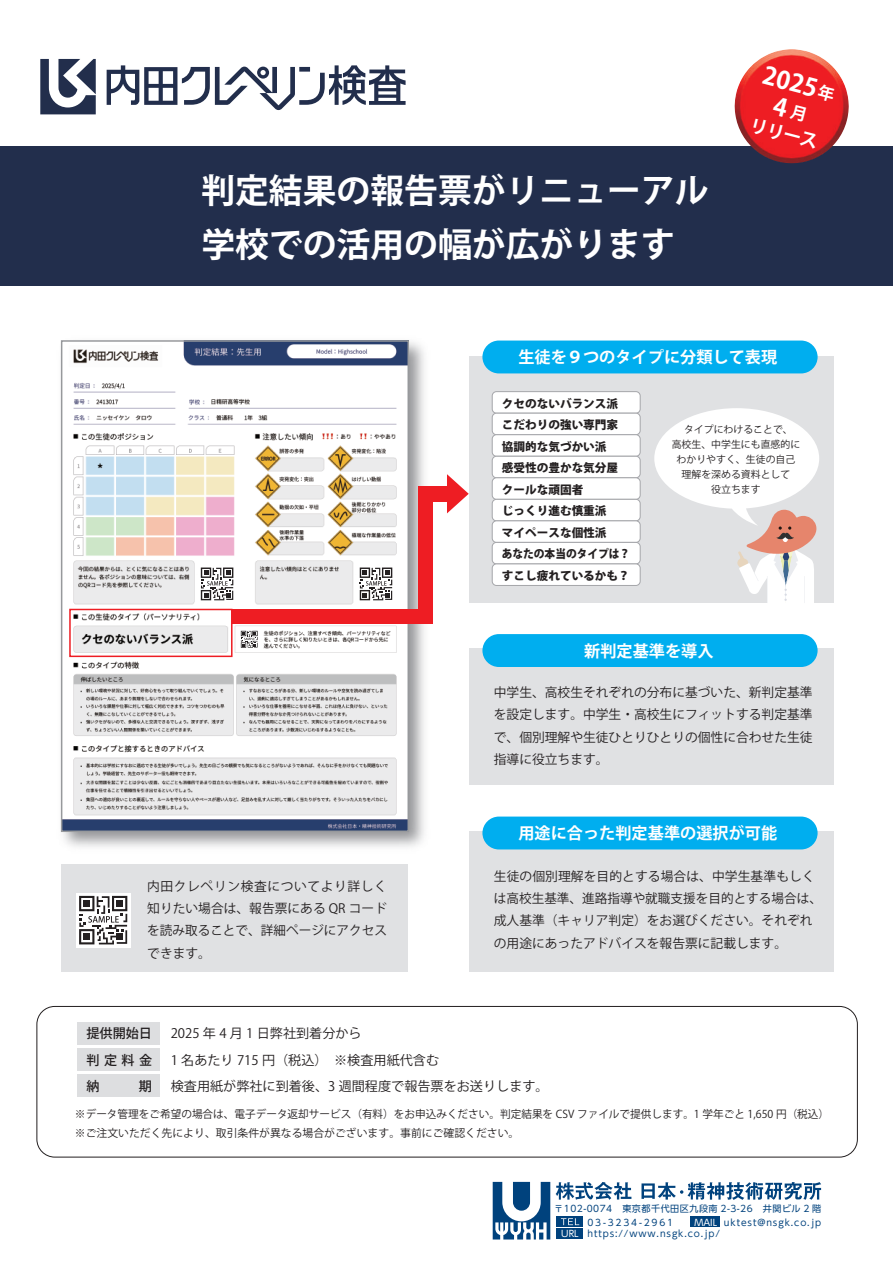
<style>
.page{position:relative;width:893px;height:1263px;background:#fff}
.page>*{position:absolute;margin:0;border:0;box-sizing:border-box;transform-origin:0 0}
.t1{font:700 33.75px/54px "Koz Go Pro";color:#fff}
.t2{font:700 24.3px/27.5px "Koz Go Pro";color:#fff;text-align:center}
.t3{font:700 18.3px "Koz Go Pro";color:#fff}
.t4{font:700 16.2px "Koz Go Pro";color:#fff}
.t5{font:13.05px/26.2px "Koz Go Pro";color:#231f20}
.t6{font:500 13.05px/26.2px "Koz Go Pro";color:#231f20}
.t7{font:12.75px/22.4px "Koz Go Pro";color:#231f20;text-align:justify}
.t8{font:800 11.7px/21.5px "Koz Go Pro";color:#231f20}
.t9{font:10.8px/18.9px "Koz Go Pro";color:#231f20}
.t10{font:9.9px/15px "Koz Go Pro";color:#231f20;text-align:center}
.t11{font:9.15px/11.7px "UD Shin Go Pro";letter-spacing:.1em;color:#00427d}
.t12{font:9.15px "UD Shin Go Pro";letter-spacing:.055em;color:#00427d}
.t13{font:9.15px "UD Shin Go Pro";letter-spacing:.2em;color:#00427d}
.t14{font:9.15px "UD Shin Go Pro";color:#fff}
.s1{color:#fff}
</style>
<div class="page">
<img style="left:60px;top:341px;width:373px;height:506px">
<img style="left:64px;top:343px;width:342px;height:486px">
<div style="left:77px;top:1022px;width:83px;height:22px;background:#dddee0"></div>
<div style="left:77px;top:1048px;width:83px;height:23px;background:#dddee0"></div>
<div style="left:77px;top:1074px;width:83px;height:23px;background:#dddee0"></div>
<div style="left:37px;top:1006px;width:821px;height:151px;border:1px solid #231f20;border-radius:18px"></div>
<svg style="left:199px;top:566px;width:36px;height:36px"></svg>
<svg style="left:201px;top:567px;width:32px;height:33px"></svg>
<svg style="left:358px;top:566px;width:36px;height:36px"></svg>
<svg style="left:360px;top:567px;width:32px;height:33px"></svg>
<svg style="left:240px;top:630px;width:19px;height:19px"></svg>
<svg style="left:241px;top:631px;width:17px;height:17px"></svg>
<svg style="left:40px;top:59px;width:366px;height:55px"></svg>
<div style="left:557px;top:1216px;width:26px;height:11px;background:#00427d"></div>
<svg style="left:561px;top:1218px;width:18px;height:7px"></svg>
<div style="left:691px;top:1216px;width:29px;height:11px;background:#00427d"></div>
<svg style="left:493px;top:1182px;width:57px;height:57px"></svg>
<svg style="left:556px;top:1182px;width:75px;height:18px"></svg>
<svg style="left:641px;top:1182px;width:180px;height:18px"></svg>
<div style="left:557px;top:1228px;width:26px;height:10px;background:#00427d"></div>
<div style="left:69px;top:609px;width:164px;height:48px;border:2px solid #ee1d23"></div>
<div style="left:0;top:147px;width:893px;height:139px;background:#222e4c"></div>
<div style="left:469px;top:649px;width:364px;height:136px;background:#e0e1e3"></div>
<div style="left:469px;top:356px;width:364px;height:247px;background:#e0e1e3"></div>
<div style="left:482px;top:341px;width:336px;height:32px;background:#00aeef;border-radius:16px"></div>
<div style="left:469px;top:832px;width:364px;height:140px;background:#e0e1e3"></div>
<div style="left:482px;top:816px;width:336px;height:33px;background:#00aeef;border-radius:16px"></div>
<div style="left:482px;top:634px;width:336px;height:33px;background:#00aeef;border-radius:16px"></div>
<svg style="left:654px;top:408px;width:165px;height:195px"></svg>
<div style="left:492px;top:392px;width:148px;height:21px;background:#fff;border-radius:4px"></div>
<div style="left:492px;top:391px;width:149px;height:23px;border:1px solid #a5a6aa;border-radius:4px"></div>
<div style="left:492px;top:413px;width:148px;height:22px;background:#fff;border-radius:4px"></div>
<div style="left:492px;top:413px;width:149px;height:22px;border:1px solid #a5a6aa;border-radius:4px"></div>
<div style="left:492px;top:435px;width:148px;height:21px;background:#fff;border-radius:4px"></div>
<div style="left:492px;top:434px;width:149px;height:23px;border:1px solid #a5a6aa;border-radius:4px"></div>
<div style="left:492px;top:456px;width:148px;height:22px;background:#fff;border-radius:4px"></div>
<div style="left:492px;top:456px;width:149px;height:22px;border:1px solid #a5a6aa;border-radius:4px"></div>
<div style="left:492px;top:478px;width:148px;height:21px;background:#fff;border-radius:4px"></div>
<div style="left:492px;top:477px;width:149px;height:23px;border:1px solid #a5a6aa;border-radius:4px"></div>
<div style="left:492px;top:499px;width:148px;height:22px;background:#fff;border-radius:4px"></div>
<div style="left:492px;top:499px;width:149px;height:22px;border:1px solid #a5a6aa;border-radius:4px"></div>
<div style="left:492px;top:521px;width:148px;height:21px;background:#fff;border-radius:4px"></div>
<div style="left:492px;top:520px;width:149px;height:23px;border:1px solid #a5a6aa;border-radius:4px"></div>
<div style="left:492px;top:542px;width:148px;height:22px;background:#fff;border-radius:4px"></div>
<div style="left:492px;top:542px;width:149px;height:22px;border:1px solid #a5a6aa;border-radius:4px"></div>
<div style="left:492px;top:564px;width:148px;height:21px;background:#fff;border-radius:4px"></div>
<div style="left:492px;top:563px;width:149px;height:23px;border:1px solid #a5a6aa;border-radius:4px"></div>
<div style="left:61px;top:865px;width:347px;height:107px;background:#e0e1e3"></div>
<svg style="left:76px;top:893px;width:54px;height:54px"></svg>
<svg style="left:79px;top:896px;width:48px;height:48px;background:#a09e9f"></svg>
<img style="left:735px;top:49px;width:114px;height:114px">
<div style="left:61px;top:340px;width:348px;height:492px;border:2px solid #97999c"></div>
<div style="left:418px;top:486px;width:34px;height:16px;background:#ee1d23"></div>
<svg style="left:447px;top:474px;width:22px;height:39px"></svg>
<div style="left:418px;top:486px;width:15px;height:136px;background:#ee1d23"></div>
<div style="left:232px;top:609px;width:201px;height:14px;background:#ee1d23"></div>
<svg style="left:817px;top:83px;width:19px;height:19px"></svg>
<svg style="left:789px;top:104px;width:17px;height:18px"></svg>
<h1 class="t1" style="left:201px;top:166px;width:509px">判定結果の報告票がリニューアル学校での活用の幅が広がります</h1>
<h2 class="t2" style="left:767px;top:63px;width:57px;rotate:15deg">2025<br>4</h2>
<h3 class="t3" style="left:753px;top:113px;width:72px;rotate:15deg">リリース</h3>
<p class="t4" style="left:518px;top:347px;width:260px">生徒を９つのタイプに分類して表現</p>
<p class="t8" style="left:502px;top:393px;width:130px">クセのないバランス派こだわりの強い専門家協調的な気づかい派<br>感受性の豊かな気分屋クールな頑固者<br>じっくり進む慎重派<br>マイペースな個性派<br>あなたの本当のタイプは？すこし疲れているかも？</p>
<p class="t10" style="left:672px;top:422px;width:130px">タイプにわけることで、<br>高校生、中学生にも直感的にわかりやすく、生徒の自己理解を深める資料として<br>役立ちます</p>
<p class="t4" style="left:584px;top:641px;width:131px">新判定基準を導入</p>
<p class="t7" style="left:494px;top:682px;width:320px">中学生、高校生それぞれの分布に基づいた、新判定基準を設定します。中学生・高校生にフィットする判定基準で、個別理解や生徒ひとりひとりの個性に合わせた生徒指導に役立ちます。</p>
<p class="t7" style="left:147px;top:875px;width:241px">内田クレペリン検査についてより詳しく知りたい場合は、報告票にある QR コードを読み取ることで、詳細ページにアクセスできます。</p>
<p class="t4" style="left:518px;top:823px;width:260px">用途に合った判定基準の選択が可能</p>
<p class="t7" style="left:494px;top:865px;width:330px;text-align:left">生徒の個別理解を目的とする場合は、中学生基準もしくは高校生基準、進路指導や就職支援を目的とする場合は、成人基準（キャリア判定）をお選びください。それぞれの用途にあったアドバイスを報告票に記載します。</p>
<p class="t6" style="left:86px;top:1021px;width:67px">提供開始日判定料金</p>
<p class="t5" style="left:171px;top:1021px;width:379px">2025 年 4 月 1 日弊社到着分から<br>1 名あたり 715 円（税込）　※検査用紙代含む<br>検査用紙が弊社に到着後、3 週間程度で報告票をお送りします。</p>
<p class="t9" style="left:75px;top:1104px;width:756px">※データ管理をご希望の場合は、電子データ返却サービス（有料）をお申込みください。判定結果を CSV ファイルで提供します。1 学年ごと 1,650 円（税込）※ご注文いただく先により、取引条件が異なる場合がございます。事前にご確認ください。</p>
<p class="t12" style="left:554px;top:1201px;width:269px">〒102-0074　東京都千代田区九段南 2-3-26　井関ビル 2 階</p>
<p class="t14" style="left:561px;top:1226px;width:19px">URL</p>
<p class="t11" style="left:587px;top:1216px;width:235px;text-indent:107px"><span class="s1">MAIL</span> uktest@nsgk.co.jp https://www.nsgk.co.jp/</p>
<p class="t13" style="left:587px;top:1214px;width:87px">03-3234-2961</p>
</div>
